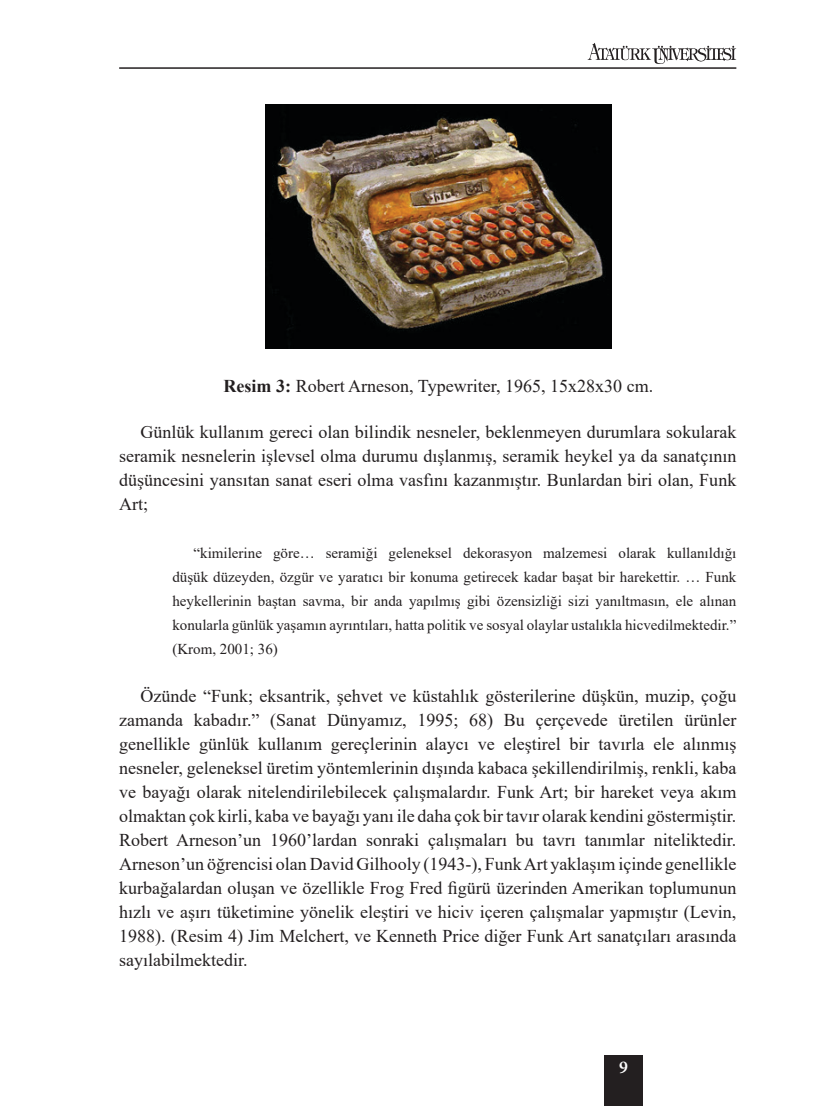
<style>
.page{position:relative;width:830px;height:1106px;background:#fff}
.page>*{position:absolute;margin:0;border:0;box-sizing:border-box;transform-origin:0 0}
.t1{font:18px/24px "Times New Roman";color:#231f20;text-align:justify}
.t2{font:600 18px "Minion Pro";color:#fff}
.t3{font:15px/24px "Times New Roman";color:#231f20;text-align:justify}
.s1{font-weight:700}
</style>
<div class="page">
<hr style="left:119px;top:67px;width:617px;height:2px;background:#231f20">
<div style="left:604px;top:1054px;width:38px;height:52px;background:#231f20"></div>
<svg style="left:587px;top:43px;width:149px;height:21px"></svg>
<img style="left:265px;top:104px;width:346px;height:245px">
<p class="t1" style="left:223px;top:373px;width:431px"><span class="s1">Resim 3:</span> Robert Arneson, Typewriter, 1965, 15x28x30 cm.</p>
<p class="t1" style="left:119px;top:419px;width:618px;text-indent:21px">Günlük kullanım gereci olan bilindik nesneler, beklenmeyen durumlara sokularak seramik nesnelerin işlevsel olma durumu dışlanmış, seramik heykel ya da sanatçının düşüncesini yansıtan sanat eseri olma vasfını kazanmıştır. Bunlardan biri olan, Funk Art;</p>
<p class="t3" style="left:172px;top:540px;width:565px;text-indent:21px">“kimilerine göre… seramiği geleneksel dekorasyon malzemesi olarak kullanıldığı düşük düzeyden, özgür ve yaratıcı bir konuma getirecek kadar başat bir harekettir. … Funk heykellerinin baştan savma, bir anda yapılmış gibi özensizliği sizi yanıltmasın, ele alınan konularla günlük yaşamın ayrıntıları, hatta politik ve sosyal olaylar ustalıkla hicvedilmektedir.” (Krom, 2001; 36)</p>
<p class="t1" style="left:119px;top:683px;width:618px;text-indent:21px">Özünde “Funk; eksantrik, şehvet ve küstahlık gösterilerine düşkün, muzip, çoğu zamanda kabadır.” (Sanat Dünyamız, 1995; 68) Bu çerçevede üretilen ürünler genellikle günlük kullanım gereçlerinin alaycı ve eleştirel bir tavırla ele alınmış nesneler, geleneksel üretim yöntemlerinin dışında kabaca şekillendirilmiş, renkli, kaba ve bayağı olarak nitelendirilebilecek çalışmalardır. Funk Art; bir hareket veya akım olmaktan çok kirli, kaba ve bayağı yanı ile daha çok bir tavır olarak kendini göstermiştir.<br>Robert Arneson’un 1960’lardan sonraki çalışmaları bu tavrı tanımlar niteliktedir.<br>Arneson’un öğrencisi olan David Gilhooly (1943-), Funk Art yaklaşım içinde genellikle kurbağalardan oluşan ve özellikle Frog Fred figürü üzerinden Amerikan toplumunun hızlı ve aşırı tüketimine yönelik eleştiri ve hiciv içeren çalışmalar yapmıştır (Levin, 1988). (Resim 4) Jim Melchert, ve Kenneth Price diğer Funk Art sanatçıları arasında sayılabilmektedir.</p>
<p class="t2" style="left:619px;top:1054px;width:10px">9</p>
</div>
